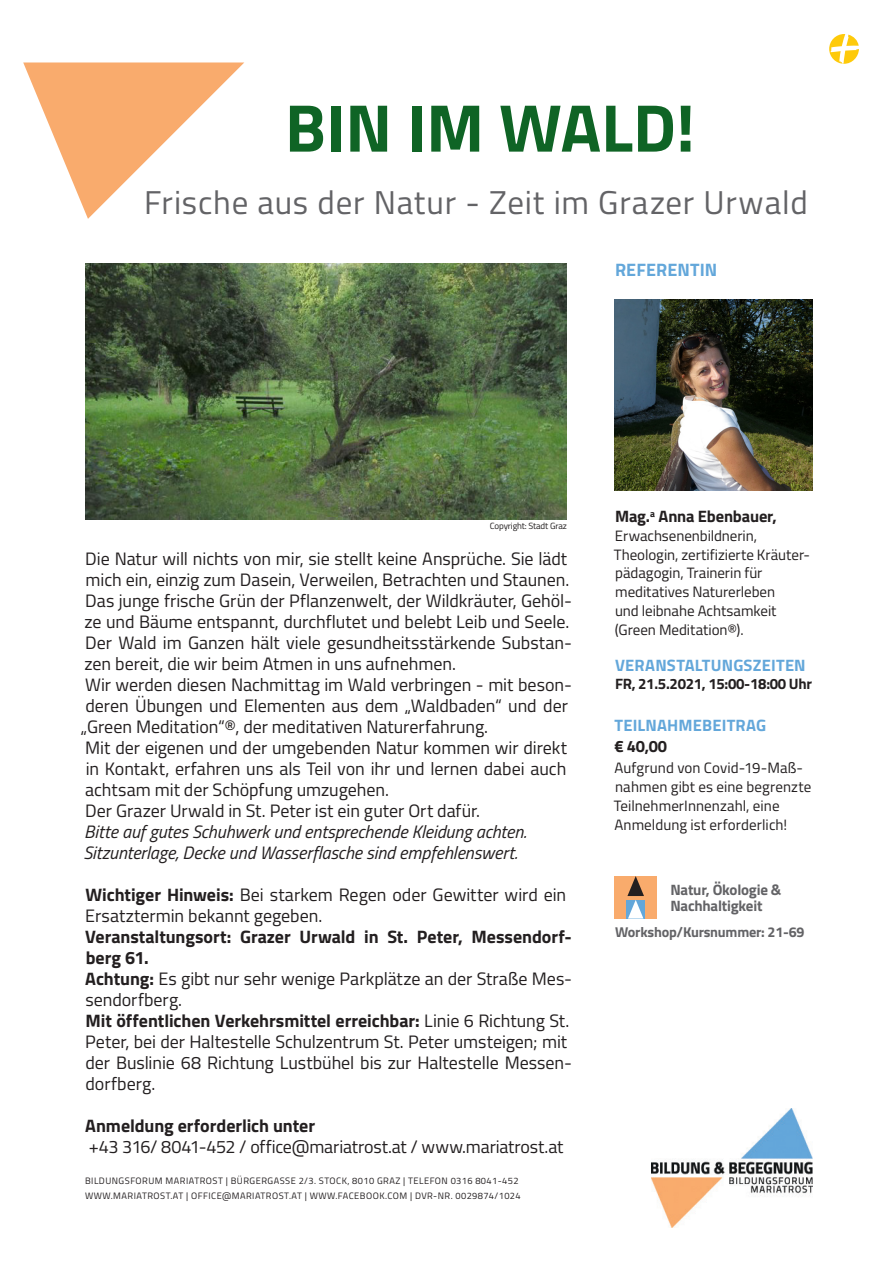
<style>
.page{position:relative;width:893px;height:1263px;background:#fff}
.page>*{position:absolute;margin:0;border:0;box-sizing:border-box;transform-origin:0 0}
.Headline1{font:700 67.5px "Titillium";color:#0f6425}
.Subline1{font:33px "Titillium";letter-spacing:.02em;color:#636366}
.txt{font:18px/21px "Titillium";letter-spacing:-.005em;color:#231f20}
.txt-2{font:italic 18px "Titillium";letter-spacing:-.005em;color:#231f20}
.txt-3{font:700 18px/21px "Titillium";letter-spacing:-.005em;color:#231f20}
.Headline_Seite{font:700 18px "Titillium";letter-spacing:.005em;color:#63a7da}
.txt-4{font:700 16.5px "Titillium";letter-spacing:.015em;color:#63a7da}
.txt-5{font:700 16.5px "Titillium";letter-spacing:-.01em;color:#231f20}
.txt_Seite{font:700 16.5px "Titillium";letter-spacing:.015em;color:#63a7da}
.txt_Seite-2{font:700 16.5px "Titillium";color:#231f20}
.txt-6{font:15px/18.8px "Titillium";letter-spacing:-.005em;color:#231f20}
.txt_Seite-3{font:15px/18.8px "Titillium";letter-spacing:.005em;color:#231f20}
.Kurs{font:700 15px/15.8px "Titillium";letter-spacing:-.015em;color:#636366}
.txt_Seite-4{font:700 15px "Titillium";letter-spacing:-.02em;color:#231f20}
.Kurs-2{font:700 14.25px "Titillium";letter-spacing:-.015em;color:#636366}
.t1{font:9.3px/15px "Titillium";letter-spacing:.05em;color:#231f20}
.Fotocredit{font:9px "Titillium";letter-spacing:-.015em;color:#231f20}
.s1{font-weight:700}
</style>
<div class="page">
<svg style="left:829px;top:34px;width:30px;height:30px"></svg>
<img style="left:651px;top:1108px;width:161px;height:119px">
<svg style="left:23px;top:62px;width:221px;height:157px"></svg>
<img style="left:614px;top:299px;width:198px;height:191px">
<div style="left:614px;top:876px;width:43px;height:42px;background:#f9ab6c"></div>
<div style="left:626px;top:900px;width:19px;height:18px;background:#63a7da"></div>
<svg style="left:627px;top:876px;width:17px;height:42px"></svg>
<img style="left:85px;top:264px;width:482px;height:255px">
<p class="Headline1" style="left:285px;top:76px;width:412px">BIN IM WALD!</p>
<p class="Subline1" style="left:144px;top:178px;width:665px">Frische aus der Natur - Zeit im Grazer Urwald</p>
<p class="Headline_Seite" style="left:615px;top:256px;width:104px">REFERENTIN</p>
<p class="Fotocredit" style="left:490px;top:519px;width:79px">Copyright: Stadt Graz</p>
<p class="txt" style="left:85px;top:548px;width:485px">Die Natur will nichts von mir, sie stellt keine Ansprüche. Sie lädt mich ein, einzig zum Dasein, Verweilen, Betrachten und Staunen.</p>
<p class="txt" style="left:85px;top:590px;width:489px">Das junge frische Grün der Pflanzenwelt, der Wildkräuter, Gehöl&shy;ze und Bäume entspannt, durchflutet und belebt Leib und Seele.<br>Der Wald im Ganzen hält viele gesundheitsstärkende Substan&shy;zen bereit, die wir beim Atmen in uns aufnehmen.</p>
<p class="txt" style="left:81px;top:674px;width:493px">Wir werden diesen Nachmittag im Wald verbringen - mit beson&shy;deren Übungen und Elementen aus dem „Waldbaden“ und der „Green Meditation“®, der meditativen Naturerfahrung.</p>
<p class="txt" style="left:85px;top:737px;width:483px;text-align:justify">Mit der eigenen und der umgebenden Natur kommen wir direkt in Kontakt, erfahren uns als Teil von ihr und lernen dabei auch achtsam mit der Schöpfung umzugehen.</p>
<p class="txt" style="left:85px;top:800px;width:396px">Der Grazer Urwald in St. Peter ist ein guter Ort dafür.</p>
<p class="txt-2" style="left:84px;top:819px;width:444px">Bitte auf gutes Schuhwerk und entsprechende Kleidung achten.</p>
<p class="txt-2" style="left:83px;top:840px;width:436px">Sitzunterlage, Decke und Wasserflasche sind empfehlenswert.</p>
<p class="txt" style="left:85px;top:884px;width:482px"><span class="s1">Wichtiger Hinweis:</span> Bei starkem Regen oder Gewitter wird ein<br>Ersatztermin bekannt gegeben.</p>
<p class="txt-3" style="left:85px;top:925px;width:488px">Veranstaltungsort: Grazer Urwald in St. Peter, Messendorf&shy;berg 61.</p>
<p class="txt" style="left:85px;top:968px;width:488px"><span class="s1">Achtung:</span> Es gibt nur sehr wenige Parkplätze an der Straße Mes&shy;sendorfberg.</p>
<p class="txt" style="left:85px;top:1010px;width:488px"><span class="s1">Mit öffentlichen Verkehrsmittel erreichbar:</span> Linie 6 Richtung St.<br>Peter, bei der Haltestelle Schulzentrum St. Peter umsteigen; mit der Buslinie 68 Richtung Lustbühel bis zur Haltestelle Messen&shy;dorfberg.</p>
<p class="txt" style="left:85px;top:1115px;width:480px"><span class="s1">Anmeldung erforderlich unter<br></span>+43 316/ 8041-452 / office@mariatrost.at / www.mariatrost.at</p>
<p class="t1" style="left:85px;top:1173px;width:437px">BILDUNGSFORUM MARIATROST | BÜRGERGASSE 2/3. STOCK, 8010 GRAZ | TELEFON 0316 8041-452<br>WWW.MARIATROST.AT | OFFICE@MARIATROST.AT | WWW.FACEBOOK.COM | DVR-NR. 0029874/1024</p>
<p class="txt-5" style="left:615px;top:504px;width:163px">Mag.<sup>a</sup> Anna Ebenbauer,</p>
<p class="txt-6" style="left:614px;top:525px;width:198px">Erwachsenenbildnerin,<br>Theologin, zertifizierte Kräuter&shy;pädagogin, Trainerin für meditatives Naturerleben<br>und leibnahe Achtsamkeit (Green Meditation®).</p>
<p class="txt-4" style="left:615px;top:652px;width:192px">VERANSTALTUNGSZEITEN</p>
<p class="txt_Seite-4" style="left:615px;top:672px;width:198px">FR, 21.5.2021, 15:00-18:00 Uhr</p>
<p class="txt_Seite" style="left:614px;top:712px;width:153px">TEILNAHMEBEITRAG</p>
<p class="txt_Seite-2" style="left:614px;top:733px;width:54px">€ 40,00</p>
<p class="txt_Seite-3" style="left:614px;top:758px;width:199px">Aufgrund von Covid-19-Maß&shy;nahmen gibt es eine begrenzte<br>TeilnehmerInnenzahl, eine<br>Anmeldung ist erforderlich!</p>
<p class="Kurs" style="left:670px;top:881px;width:113px">Natur, Ökologie &amp;<br>Nachhaltigkeit</p>
<p class="Kurs-2" style="left:615px;top:921px;width:191px">Workshop/Kursnummer: 21-69</p>
</div>
